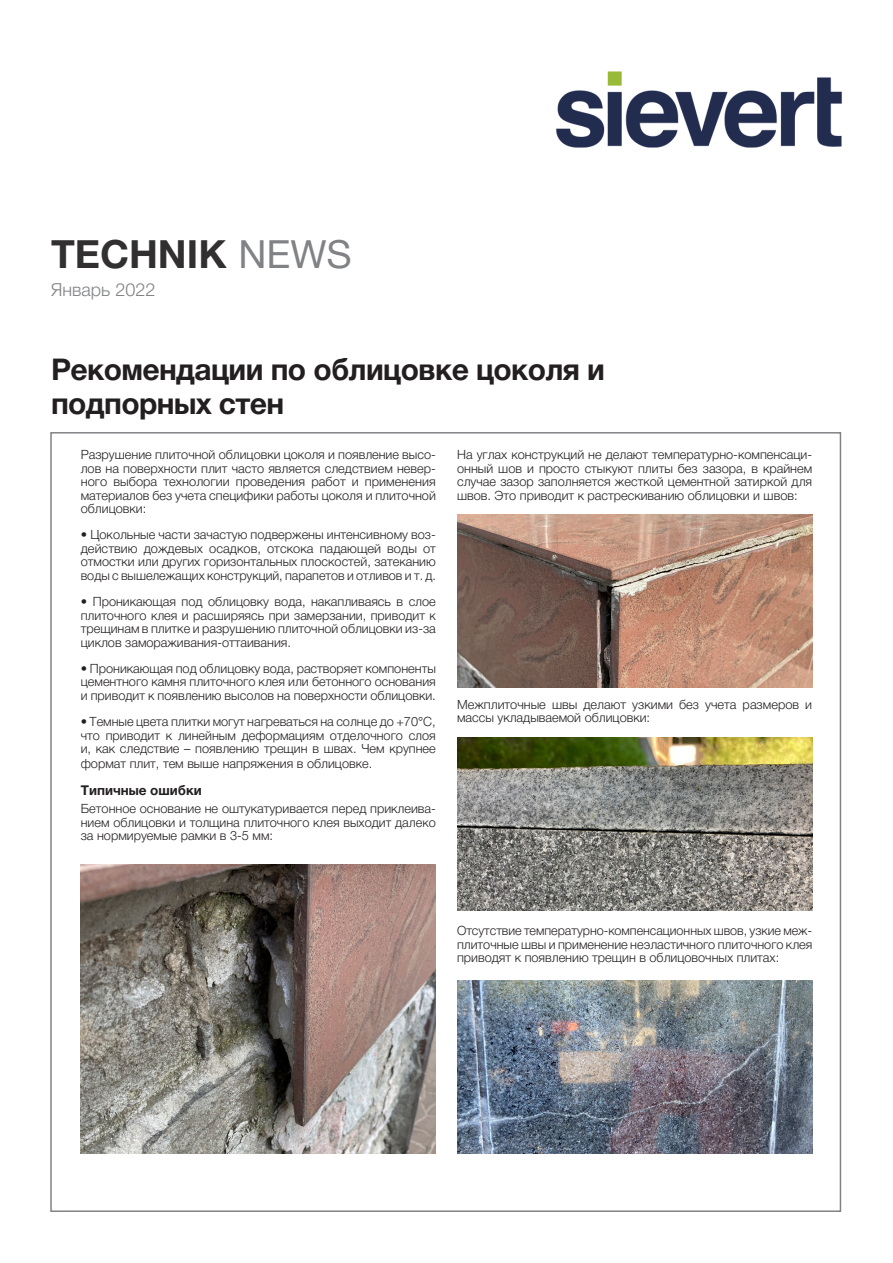
<style>
.page{position:relative;width:893px;height:1263px;background:#fff}
.page>*{position:absolute;margin:0;border:0;box-sizing:border-box;transform-origin:0 0}
.t1{font:700 39px "Helvetica Neue Cyr";color:#312f30}
.t2{font:700 30px "Helvetica Neue Cyr";letter-spacing:-.02em;color:#231f20}
.t3{font:300 18px "Helvetica Neue Cyr";color:#808285}
.TI_Basis{font:700 13.5px "Helvetica Neue Cyr";color:#231f20}
.TI_Basis-2{font:300 12.75px/13.5px "Helvetica Neue Cyr";color:#231f20;text-align:justify}
.s1{font-weight:400;color:#808285}
</style>
<div class="page">
<img style="left:556px;top:72px;width:285px;height:75px">
<img style="left:81px;top:864px;width:355px;height:289px">
<img style="left:457px;top:515px;width:355px;height:173px">
<img style="left:457px;top:737px;width:355px;height:173px">
<img style="left:457px;top:980px;width:355px;height:173px">
<p class="t1" style="left:51px;top:233px;width:302px">TECHNIK <span class="s1">NEWS</span></p>
<p class="t3" style="left:51px;top:280px;width:106px">Январь 2022</p>
<p class="t2" style="left:51px;top:352px;width:555px">Рекомендации по облицовке цоколя и</p>
<p class="t2" style="left:51px;top:387px;width:235px">подпорных стен</p>
<p class="TI_Basis-2" style="left:81px;top:448px;width:357px">Разрушение плиточной облицовки цоколя и появление высо&shy;лов на поверхности плит часто является следствием невер&shy;ного выбора технологии проведения работ и применения материалов без учета специфики работы цоколя и плиточной облицовки:</p>
<p class="TI_Basis-2" style="left:81px;top:528px;width:357px">• Цокольные части зачастую подвержены интенсивному воз&shy;действию дождевых осадков, отскока падающей воды от отмостки или других горизонтальных плоскостей, затеканию воды с вышележащих конструкций, парапетов и отливов и т. д.</p>
<p class="TI_Basis-2" style="left:81px;top:595px;width:357px">• Проникающая под облицовку вода, накапливаясь в слое плиточного клея и расширяясь при замерзании, приводит к трещинам в плитке и разрушению плиточной облицовки из-за циклов замораживания-оттаивания.</p>
<p class="TI_Basis-2" style="left:81px;top:662px;width:357px">• Проникающая под облицовку вода, растворяет компоненты цементного камня плиточного клея или бетонного основания и приводит к появлению высолов на поверхности облицовки.</p>
<p class="TI_Basis-2" style="left:81px;top:715px;width:357px">• Темные цвета плитки могут нагреваться на солнце до +70°С, что приводит к линейным деформациям отделочного слоя и, как следствие – появлению трещин в швах. Чем крупнее</p>
<p class="TI_Basis-2" style="left:81px;top:757px;width:293px">формат плит, тем выше напряжения в облицовке.</p>
<p class="TI_Basis" style="left:81px;top:783px;width:123px">Типичные ошибки</p>
<p class="TI_Basis-2" style="left:81px;top:802px;width:357px">Бетонное основание не оштукатуривается перед приклеива&shy;нием облицовки и толщина плиточного клея выходит далеко за нормируемые рамки в 3-5 мм:</p>
<p class="TI_Basis-2" style="left:457px;top:448px;width:357px">На углах конструкций не делают температурно-компенсаци&shy;онный шов и просто стыкуют плиты без зазора, в крайнем случае зазор заполняется жесткой цементной затиркой для швов. Это приводит к растрескиванию облицовки и швов:</p>
<p class="TI_Basis-2" style="left:457px;top:698px;width:356px">Межплиточные швы делают узкими без учета размеров и массы укладываемой облицовки:</p>
<p class="TI_Basis-2" style="left:457px;top:924px;width:357px">Отсутствие температурно-компенсационных швов, узкие меж&shy;плиточные швы и применение неэластичного плиточного клея приводят к появлению трещин в облицовочных плитах:</p>
</div>
